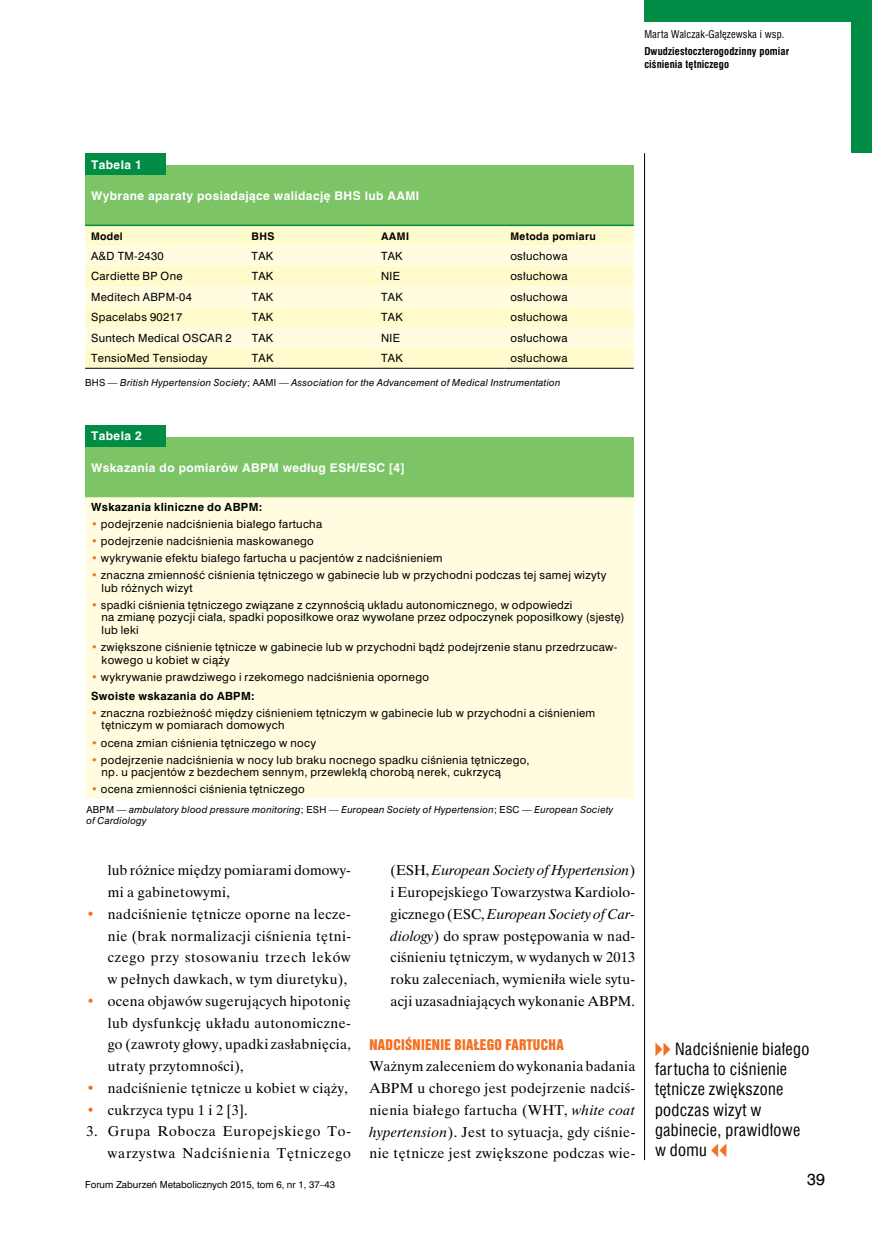
<style>
.page{position:relative;width:872px;height:1234px;background:#fff}
.page>*{position:absolute;margin:0;border:0;box-sizing:border-box;transform-origin:0 0}
.t1{font:16.5px/20.2px "Swis 721 Cn EU";letter-spacing:.02em;color:#000}
.t2{font:15px "Swis 721 PL";color:#000}
.t3{font:14.25px/21.8px "Time Ibis EE";letter-spacing:.025em;color:#000;text-align:justify}
.t4{font:14.25px/21.8px "Time Ibis EE";letter-spacing:.055em;color:#000;text-align:right}
.t5{font:13.5px "Swis 921 EU";letter-spacing:.025em;color:#f36f21}
.t6{font:700 12px "Switzerland";letter-spacing:.035em;color:#fff}
.t7{font:10.5px/12.8px "Swis 721 PL";letter-spacing:.03em;color:#000}
.t8{font:700 10.5px/12.8px "Swis 721 Cn EU";letter-spacing:.01em;color:#000}
.t9{font:10.5px "Swis 721 Cn EU";letter-spacing:.01em;color:#000}
.t10{font:700 10.5px "Switzerland";letter-spacing:.035em;color:#000}
.t11{font:700 10.5px "Swis 721 PL";letter-spacing:.03em;color:#000}
.t12{font:italic 9px/11.1px "Swis 721 PL";letter-spacing:.03em;color:#000}
.t13{font:9px "Swis 721 PL";color:#000}
.s1{font-style:normal}
.s2{color:#f36f21}
.s3{font-weight:700}
.s4{font-style:italic}
.s5{font-family:"Newspaper Pi PL";color:#f36f21}
</style>
<div class="page">
<hr style="left:644px;top:153px;width:1px;height:1006px;background:#000">
<div style="left:644px;top:0;width:228px;height:21px;background:#008c44"></div>
<div style="left:850px;top:0;width:22px;height:153px;background:#008c44"></div>
<div style="left:85px;top:165px;width:549px;height:60px;background:#7cc466"></div>
<div style="left:85px;top:226px;width:549px;height:142px;background:#fffbcc"></div>
<svg style="left:85px;top:245px;width:549px;height:103px;background:#fffbd7"></svg>
<hr style="left:85px;top:368px;width:161px;height:1px;background:#000">
<hr style="left:246px;top:368px;width:129px;height:1px;background:#000">
<hr style="left:375px;top:368px;width:129px;height:1px;background:#000">
<hr style="left:504px;top:368px;width:130px;height:1px;background:#000">
<hr style="left:85px;top:224px;width:161px;height:2px;background:#008c44">
<hr style="left:246px;top:224px;width:129px;height:2px;background:#008c44">
<hr style="left:375px;top:224px;width:129px;height:2px;background:#008c44">
<hr style="left:504px;top:224px;width:130px;height:2px;background:#008c44">
<div style="left:85px;top:153px;width:81px;height:21px;background:#008c44"></div>
<div style="left:85px;top:436px;width:549px;height:61px;background:#7cc466"></div>
<div style="left:85px;top:497px;width:549px;height:301px;background:#fffcdf"></div>
<div style="left:85px;top:425px;width:81px;height:21px;background:#008c44"></div>
<p class="t9" style="left:644px;top:27px;width:142px">Marta Walczak-Gałęzewska i wsp.</p>
<p class="t8" style="left:644px;top:45px;width:146px">Dwudziestoczterogodzinny pomiar ciśnienia tętniczego</p>
<p class="t6" style="left:91px;top:157px;width:52px">Tabela 1</p>
<p class="t6" style="left:91px;top:188px;width:330px">Wybrane aparaty posiadające walidację BHS lub AAMI</p>
<p class="t10" style="left:91px;top:229px;width:33px">Model</p>
<p class="t10" style="left:252px;top:229px;width:24px">BHS</p>
<p class="t10" style="left:381px;top:229px;width:29px">AAMI</p>
<p class="t10" style="left:510px;top:229px;width:87px">Metoda pomiaru</p>
<p class="t7" style="left:91px;top:249px;width:74px">A&amp;D TM-2430</p>
<p class="t7" style="left:252px;top:249px;width:23px">TAK</p>
<p class="t7" style="left:381px;top:249px;width:23px">TAK</p>
<p class="t7" style="left:510px;top:249px;width:59px">osłuchowa</p>
<p class="t7" style="left:91px;top:270px;width:93px">Cardiette BP One</p>
<p class="t7" style="left:252px;top:270px;width:23px">TAK</p>
<p class="t7" style="left:381px;top:270px;width:20px">NIE</p>
<p class="t7" style="left:510px;top:270px;width:59px">osłuchowa</p>
<p class="t7" style="left:91px;top:290px;width:102px">Meditech ABPM-04</p>
<p class="t7" style="left:252px;top:290px;width:23px">TAK</p>
<p class="t7" style="left:381px;top:290px;width:23px">TAK</p>
<p class="t7" style="left:510px;top:290px;width:59px">osłuchowa</p>
<p class="t7" style="left:91px;top:311px;width:93px">Spacelabs 90217</p>
<p class="t7" style="left:252px;top:311px;width:23px">TAK</p>
<p class="t7" style="left:381px;top:311px;width:23px">TAK</p>
<p class="t7" style="left:510px;top:311px;width:59px">osłuchowa</p>
<p class="t7" style="left:91px;top:331px;width:142px">Suntech Medical OSCAR 2</p>
<p class="t7" style="left:252px;top:331px;width:23px">TAK</p>
<p class="t7" style="left:381px;top:331px;width:20px">NIE</p>
<p class="t7" style="left:510px;top:331px;width:59px">osłuchowa</p>
<p class="t7" style="left:91px;top:352px;width:118px">TensioMed Tensioday</p>
<p class="t7" style="left:252px;top:352px;width:23px">TAK</p>
<p class="t7" style="left:381px;top:352px;width:23px">TAK</p>
<p class="t7" style="left:510px;top:352px;width:59px">osłuchowa</p>
<p class="t12" style="left:85px;top:376px;width:477px"><span class="s1">BHS —</span> British Hypertension Society<span class="s1">; AAMI —</span> Association for the Advancement of Medical Instrumentation</p>
<p class="t6" style="left:91px;top:429px;width:52px">Tabela 2</p>
<p class="t6" style="left:91px;top:460px;width:315px">Wskazania do pomiarów ABPM według ESH/ESC [4]</p>
<p class="t11" style="left:91px;top:500px;width:173px">Wskazania kliniczne do ABPM:</p>
<p class="t7" style="left:91px;top:517px;width:233px"><span class="s2">•</span> podejrzenie nadciśnienia białego fartucha</p>
<p class="t7" style="left:91px;top:534px;width:224px"><span class="s2">•</span> podejrzenie nadciśnienia maskowanego</p>
<p class="t7" style="left:91px;top:551px;width:353px"><span class="s2">•</span> wykrywanie efektu białego fartucha u pacjentów z nadciśnieniem</p>
<p class="t7" style="left:102px;top:568px;width:506px;text-indent:-10px"><span class="s2">•</span> znaczna zmienność ciśnienia tętniczego w gabinecie lub w przychodni podczas tej samej wizyty lub różnych wizyt</p>
<p class="t7" style="left:102px;top:598px;width:524px;text-indent:-10px"><span class="s2">•</span> spadki ciśnienia tętniczego związane z czynnością układu autonomicznego, w odpowiedzi<br>na zmianę pozycji ciała, spadki poposiłkowe oraz wywołane przez odpoczynek poposiłkowy (sjestę) lub leki</p>
<p class="t7" style="left:102px;top:640px;width:517px;text-indent:-10px"><span class="s2">•</span> zwiększone ciśnienie tętnicze w gabinecie lub w przychodni bądź podejrzenie stanu przedrzucaw&shy;kowego u kobiet w ciąży</p>
<p class="t7" style="left:91px;top:667px;width:339px;line-height:18.6px"><span class="s2">•</span> wykrywanie prawdziwego i rzekomego nadciśnienia opornego<br><span class="s3">Swoiste wskazania do ABPM:</span></p>
<p class="t7" style="left:102px;top:706px;width:495px;text-indent:-10px"><span class="s2">•</span> znaczna rozbieżność między ciśnieniem tętniczym w gabinecie lub w przychodni a ciśnieniem tętniczym w pomiarach domowych</p>
<p class="t7" style="left:91px;top:735px;width:227px"><span class="s2">•</span> ocena zmian ciśnienia tętniczego w nocy</p>
<p class="t7" style="left:102px;top:753px;width:429px;text-indent:-10px"><span class="s2">•</span> podejrzenie nadciśnienia w nocy lub braku nocnego spadku ciśnienia tętniczego, np. u pacjentów z bezdechem sennym, przewlekłą chorobą nerek, cukrzycą</p>
<p class="t7" style="left:91px;top:782px;width:215px"><span class="s2">•</span> ocena zmienności ciśnienia tętniczego</p>
<p class="t12" style="left:86px;top:803px;width:528px"><span class="s1">ABPM —</span> ambulatory blood pressure monitoring<span class="s1">; ESH —</span> European Society of Hypertension<span class="s1">; ESC —</span> European Society of Cardiology</p>
<h3 class="t3" style="left:108px;top:859px;width:245px">lub różnice między pomiarami domowy&shy;mi a gabinetowymi,</h3>
<h3 class="t3" style="left:108px;top:902px;width:245px;text-indent:-21px"><span class="s2">•</span> nadciśnienie tętnicze oporne na lecze&shy;nie (brak normalizacji ciśnienia tętni&shy;czego przy stosowaniu trzech leków w pełnych dawkach, w tym diuretyku),</h3>
<h3 class="t3" style="left:108px;top:989px;width:245px;text-indent:-21px"><span class="s2">•</span> ocena objawów sugerujących hipotonię lub dysfunkcję układu autonomiczne&shy;go (zawroty głowy, upadki zasłabnięcia, utraty przytomności),</h3>
<h3 class="t3" style="left:86px;top:1076px;width:263px"><span class="s2">•</span> nadciśnienie tętnicze u kobiet w ciąży,</h3>
<h3 class="t3" style="left:86px;top:1098px;width:163px"><span class="s2">•</span> cukrzyca typu 1 i 2 [3].</h3>
<h3 class="t4" style="left:86px;top:1120px;width:266px">3. Grupa Robocza Europejskiego To&shy;warzystwa Nadciśnienia Tętniczego</h3>
<p class="t3" style="left:390px;top:859px;width:246px">(ESH, <span class="s4">European Society of Hypertension</span>) i Europejskiego Towarzystwa Kardiolo&shy;gicznego (ESC, <span class="s4">European Society of Car&shy;diology</span>) do spraw postępowania w nad&shy;ciśnieniu tętniczym, w wydanych w 2013 roku zaleceniach, wymieniła wiele sytu&shy;acji uzasadniających wykonanie ABPM.</p>
<p class="t5" style="left:369px;top:1035px;width:196px">NADCIŚNIENIE BIAŁEGO FARTUCHA</p>
<h3 class="t3" style="left:369px;top:1055px;width:267px">Ważnym zaleceniem do wykonania badania ABPM u chorego jest podejrzenie nadciś&shy;nienia białego fartucha (WHT, <span class="s4">white coat hypertension</span>). Jest to sytuacja, gdy ciśnie&shy;nie tętnicze jest zwiększone podczas wie-</h3>
<h1 class="t1" style="left:655px;top:1038px;width:156px"><span class="s5">VV</span> Nadciśnienie białego fartucha to ciśnienie tętnicze zwiększone podczas wizyt w gabinecie, prawidłowe w domu <span class="s5">CC</span></h1>
<p class="t13" style="left:85px;top:1178px;width:252px">Forum Zaburzeń Metabolicznych 2015, tom 6, nr 1, 37–43</p>
<h2 class="t2" style="left:807px;top:1169px;width:19px">39</h2>
</div>
